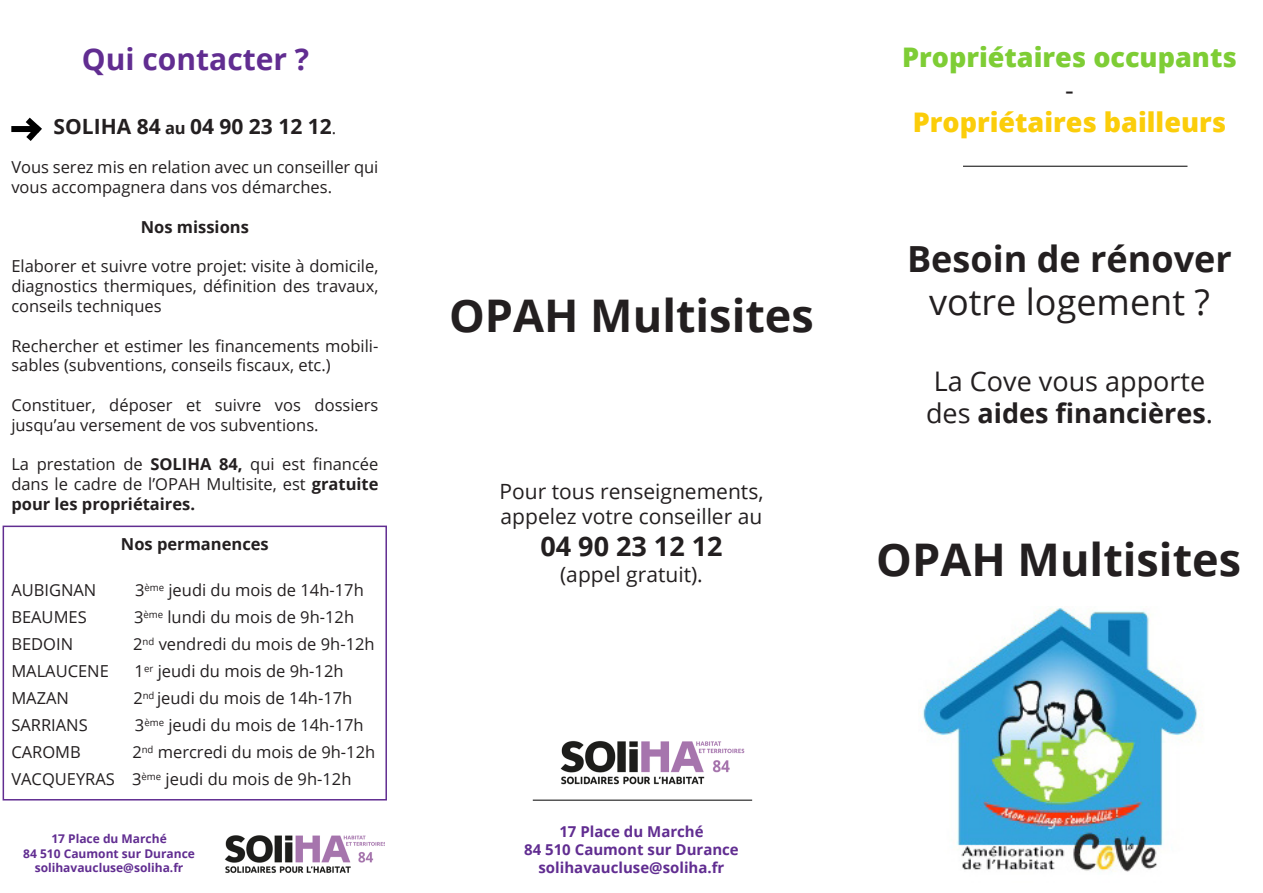
<style>
.page{position:relative;width:1263px;height:893px;background:#fff}
.page>*{position:absolute;margin:0;border:0;box-sizing:border-box;transform-origin:0 0}
.t1{font:700 45px "Open Sans";color:#231f20}
.t2{font:700 36px "Open Sans";color:#231f20}
.t3{font:36px "Open Sans";color:#231f20}
.t4{font:700 30px "Open Sans";color:#612d91}
.t5{font:700 27px "Open Sans";color:#231f20}
.t6{font:800 27px "Open Sans";color:#7ecd35}
.t7{font:800 27px "Open Sans";color:#fbcd0a}
.t8{font:27px "Open Sans";color:#231f20}
.t9{font:21px "Open Sans";color:#231f20}
.t10{font:700 21px "Open Sans";color:#231f20}
.t11{font:16.5px/19.8px "Open Sans";color:#231f20}
.t12{font:700 16.5px "Open Sans";color:#231f20}
.t13{font:700 15px "Open Sans";color:#612d91}
.t14{font:700 12px "Open Sans";color:#612d91}
.s1{font-size:16.5px}
.s2{font-weight:400;font-size:16.5px}
.s3{font-weight:700}
.s4{font-weight:400}
</style>
<div class="page">
<img style="left:560px;top:740px;width:185px;height:45px">
<hr style="left:533px;top:800px;width:219px;height:1px;background:#000">
<img style="left:923px;top:608px;width:277px;height:264px">
<hr style="left:963px;top:166px;width:224px;height:1px;background:#000">
<div style="left:3px;top:526px;width:384px;height:274px;border:2px solid #612d91"></div>
<img style="left:225px;top:835px;width:160px;height:38px">
<div style="left:11px;top:126px;width:28px;height:6px;background:#000"></div>
<svg style="left:25px;top:117px;width:17px;height:24px"></svg>
<p class="t4" style="left:82px;top:38px;width:229px">Qui contacter ?</p>
<p class="t10" style="left:54px;top:111px;width:284px">SOLIHA 84 <span class="s1">au</span> 04 90 23 12 12<span class="s2">.</span></p>
<p class="t11" style="left:11px;top:157px;width:369px">Vous serez mis en relation avec un conseiller qui vous accompagnera dans vos démarches.</p>
<p class="t12" style="left:141px;top:215px;width:110px">Nos missions</p>
<p class="t11" style="left:11px;top:256px;width:369px;text-align:justify">Elaborer et suivre votre projet: visite à domicile, diagnostics thermiques, définition des travaux, conseils techniques</p>
<p class="t11" style="left:11px;top:335px;width:369px">Rechercher et estimer les financements mobili&shy;sables (subventions, conseils fiscaux, etc.)</p>
<p class="t11" style="left:11px;top:395px;width:369px">Constituer, déposer et suivre vos dossiers jusqu’au versement de vos subventions.</p>
<p class="t11" style="left:11px;top:454px;width:369px;text-align:justify">La prestation de <span class="s3">SOLIHA 84,</span> qui est financée dans le cadre de l’OPAH Multisite, est <span class="s3">gratuite pour les propriétaires.</span></p>
<p class="t12" style="left:121px;top:532px;width:149px">Nos permanences</p>
<p class="t11" style="left:11px;top:580px;width:87px">AUBIGNAN</p>
<p class="t11" style="left:135px;top:580px;width:230px">3<sup>ème</sup> jeudi du mois de 14h-17h</p>
<p class="t11" style="left:11px;top:607px;width:77px">BEAUMES</p>
<p class="t11" style="left:134px;top:607px;width:222px">3<sup>ème</sup> lundi du mois de 9h-12h</p>
<p class="t11" style="left:11px;top:634px;width:63px">BEDOIN</p>
<p class="t11" style="left:133px;top:634px;width:243px">2<sup>nd</sup> vendredi du mois de 9h-12h</p>
<p class="t11" style="left:11px;top:661px;width:99px">MALAUCENE</p>
<p class="t11" style="left:135px;top:661px;width:210px">1<sup>er</sup> jeudi du mois de 9h-12h</p>
<p class="t11" style="left:11px;top:688px;width:59px">MAZAN</p>
<p class="t11" style="left:133px;top:688px;width:220px">2<sup>nd</sup> jeudi du mois de 14h-17h</p>
<p class="t11" style="left:11px;top:715px;width:78px">SARRIANS</p>
<p class="t11" style="left:135px;top:715px;width:230px">3<sup>ème</sup> jeudi du mois de 14h-17h</p>
<p class="t11" style="left:11px;top:742px;width:71px">CAROMB</p>
<p class="t11" style="left:132px;top:742px;width:244px">2<sup>nd</sup> mercredi du mois de 9h-12h</p>
<p class="t11" style="left:11px;top:769px;width:342px">VACQUEYRAS 3<sup>ème</sup> jeudi du mois de 9h-12h</p>
<p class="t14" style="left:51px;top:830px;width:117px">17 Place du Marché</p>
<p class="t14" style="left:23px;top:845px;width:173px">84 510 Caumont sur Durance</p>
<p class="t14" style="left:35px;top:859px;width:150px">solihavaucluse@soliha.fr</p>
<p class="t1" style="left:449px;top:284px;width:366px">OPAH Multisites</p>
<p class="t9" style="left:499px;top:477px;width:266px">Pour tous renseignements,</p>
<p class="t9" style="left:501px;top:502px;width:263px">appelez votre conseiller au</p>
<p class="t5" style="left:540px;top:527px;width:184px">04 90 23 12 12</p>
<p class="t9" style="left:560px;top:559px;width:144px">(appel gratuit).</p>
<p class="t6" style="left:902px;top:37px;width:336px">Propriétaires occupants</p>
<p class="t8" style="left:1065px;top:72px;width:10px">-</p>
<p class="t7" style="left:913px;top:102px;width:315px">Propriétaires bailleurs</p>
<p class="t2" style="left:907px;top:234px;width:326px">Besoin de rénover</p>
<p class="t3" style="left:929px;top:278px;width:282px">votre logement ?</p>
<p class="t8" style="left:934px;top:363px;width:273px">La Cove vous apporte</p>
<p class="t5" style="left:926px;top:395px;width:288px"><span class="s4">des</span> aides financières<span class="s4">.</span></p>
<p class="t1" style="left:876px;top:528px;width:366px">OPAH Multisites</p>
<p class="t13" style="left:559px;top:821px;width:146px">17 Place du Marché</p>
<p class="t13" style="left:524px;top:839px;width:216px">84 510 Caumont sur Durance</p>
<p class="t13" style="left:538px;top:857px;width:187px">solihavaucluse@soliha.fr</p>
</div>
